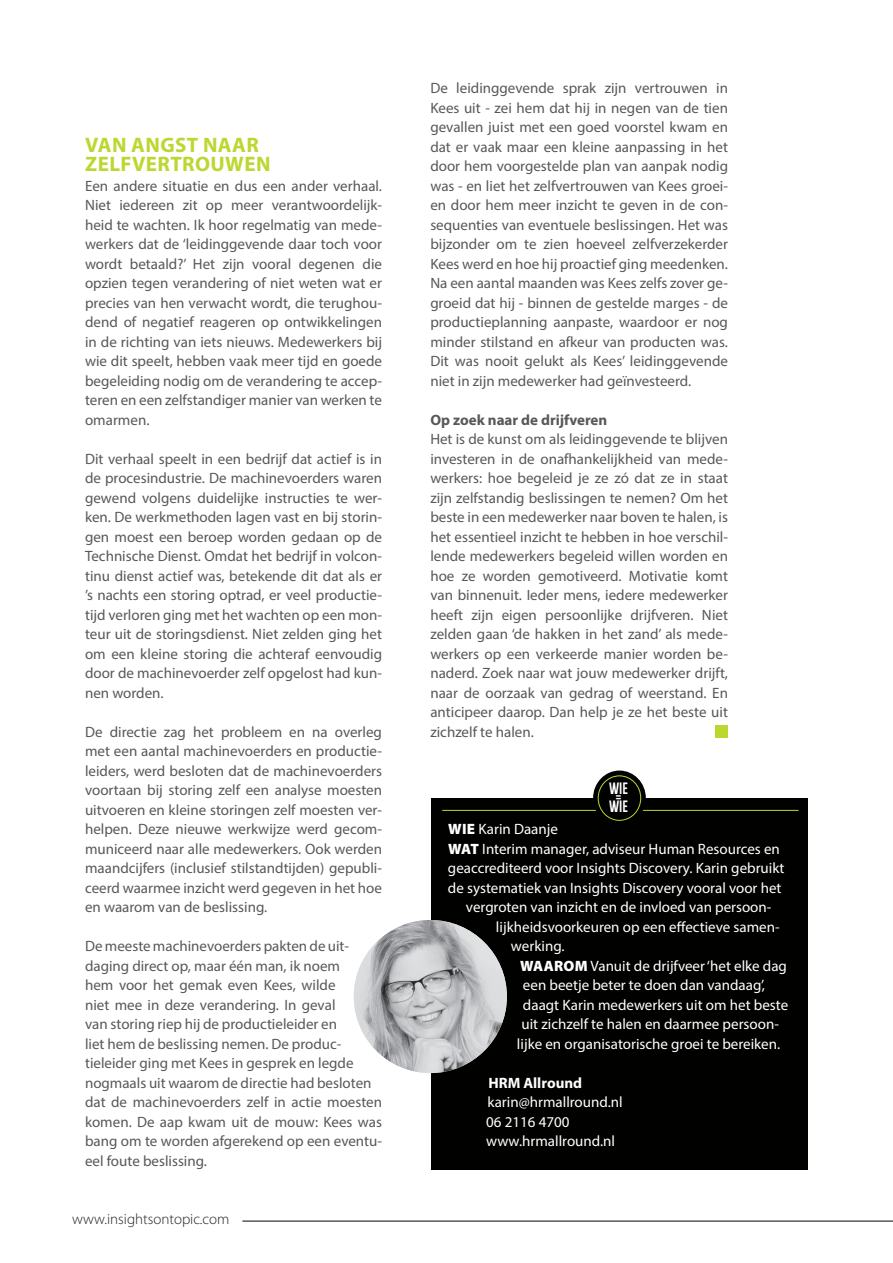
<style>
.page{position:relative;width:893px;height:1263px;background:#fff}
.page>*{position:absolute;margin:0;border:0;box-sizing:border-box;transform-origin:0 0}
.t1{font:700 21px/19.5px "Myriad Pro";letter-spacing:.02em;color:#bed630}
.t2{font:15px/19.5px "Myriad Pro";color:#57585a;text-align:justify}
.t3{font:15px/19.5px "Myriad Pro";color:#fff}
.t4{font:300 15px "Myriad Pro";color:#231f20}
.t5{font:700 15px "Myriad Pro";color:#57585a}
.t6{font:700 15px "Myriad Pro";color:#fff}
.t7{font:12px/9px "Gobold";color:#fff;text-align:center}
.s1{font-weight:900}
</style>
<div class="page">
<hr style="left:242px;top:1220px;width:651px;height:1px;background:#231f20">
<div style="left:431px;top:798px;width:377px;height:371px;background:#010100"></div>
<img style="left:354px;top:920px;width:153px;height:153px;border-radius:77px">
<hr style="left:442px;top:810px;width:357px;height:1px;background:#bed630">
<div style="left:593px;top:770px;width:53px;height:56px;background:#010100;border-radius:50%"></div>
<div style="left:598px;top:775px;width:43px;height:46px;border:1px solid #bed630;border-radius:50%"></div>
<div style="left:715px;top:725px;width:13px;height:13px;background:#bed630"></div>
<h1 class="t1" style="left:85px;top:134px;width:187px">VAN ANGST NAAR<br>ZELFVERTROUWEN</h1>
<p class="t2" style="left:85px;top:175px;width:299px">Een andere situatie en dus een ander verhaal.<br>Niet iedereen zit op meer verantwoordelijk&shy;heid te wachten. Ik hoor regelmatig van mede&shy;werkers dat de ‘leidinggevende daar toch voor wordt betaald?’ Het zijn vooral degenen die opzien tegen verandering of niet weten wat er precies van hen verwacht wordt, die terughou&shy;dend of negatief reageren op ontwikkelingen in de richting van iets nieuws. Medewerkers bij wie dit speelt, hebben vaak meer tijd en goede begeleiding nodig om de verandering te accep&shy;teren en een zelfstandiger manier van werken te omarmen.</p>
<p class="t2" style="left:85px;top:448px;width:299px">Dit verhaal speelt in een bedrijf dat actief is in de procesindustrie. De machinevoerders waren gewend volgens duidelijke instructies te wer&shy;ken. De werkmethoden lagen vast en bij storin&shy;gen moest een beroep worden gedaan op de Technische Dienst. Omdat het bedrijf in volcon&shy;tinu dienst actief was, betekende dit dat als er ’s nachts een storing optrad, er veel productie&shy;tijd verloren ging met het wachten op een mon&shy;teur uit de storingsdienst. Niet zelden ging het om een kleine storing die achteraf eenvoudig door de machinevoerder zelf opgelost had kun&shy;nen worden.</p>
<p class="t2" style="left:85px;top:721px;width:299px">De directie zag het probleem en na overleg met een aantal machinevoerders en productie&shy;leiders, werd besloten dat de machinevoerders voortaan bij storing zelf een analyse moesten uitvoeren en kleine storingen zelf moesten ver&shy;helpen. Deze nieuwe werkwijze werd gecom&shy;municeerd naar alle medewerkers. Ook werden maandcijfers (inclusief stilstandtijden) gepubli&shy;ceerd waarmee inzicht werd gegeven in het hoe en waarom van de beslissing.</p>
<p class="t2" style="left:85px;top:936px;width:299px;text-align:left">De meeste machinevoerders pakten de uit&shy;daging direct op, maar één man, ik noem<br>hem voor het gemak even Kees, wilde<br>niet mee in deze verandering. In geval<br>van storing riep hij de productieleider en<br>liet hem de beslissing nemen. De produc&shy;tieleider ging met Kees in gesprek en legde nogmaals uit waarom de directie had besloten dat de machinevoerders zelf in actie moesten komen. De aap kwam uit de mouw: Kees was bang om te worden afgerekend op een eventu&shy;eel foute beslissing.</p>
<p class="t4" style="left:72px;top:1210px;width:159px">www.insightsontopic.com</p>
<p class="t2" style="left:430px;top:78px;width:299px">De leidinggevende sprak zijn vertrouwen in Kees uit - zei hem dat hij in negen van de tien gevallen juist met een goed voorstel kwam en dat er vaak maar een kleine aanpassing in het door hem voorgestelde plan van aanpak nodig was - en liet het zelfvertrouwen van Kees groei&shy;en door hem meer inzicht te geven in de con&shy;sequenties van eventuele beslissingen. Het was bijzonder om te zien hoeveel zelfverzekerder Kees werd en hoe hij proactief ging meedenken.<br>Na een aantal maanden was Kees zelfs zover ge&shy;groeid dat hij - binnen de gestelde marges - de productieplanning aanpaste, waardoor er nog minder stilstand en afkeur van producten was.<br>Dit was nooit gelukt als Kees’ leidinggevende niet in zijn medewerker had geïnvesteerd.</p>
<p class="t5" style="left:430px;top:410px;width:178px">Op zoek naar de drijfveren</p>
<p class="t2" style="left:430px;top:429px;width:299px">Het is de kunst om als leidinggevende te blijven investeren in de onafhankelijkheid van mede&shy;werkers: hoe begeleid je ze zó dat ze in staat zijn zelfstandig beslissingen te nemen? Om het beste in een medewerker naar boven te halen, is het essentieel inzicht te hebben in hoe verschil&shy;lende medewerkers begeleid willen worden en hoe ze worden gemotiveerd. Motivatie komt van binnenuit. Ieder mens, iedere medewerker heeft zijn eigen persoonlijke drijfveren. Niet zelden gaan ‘de hakken in het zand’ als mede&shy;werkers op een verkeerde manier worden be&shy;naderd. Zoek naar wat jouw medewerker drijft, naar de oorzaak van gedrag of weerstand. En anticipeer daarop. Dan help je ze het beste uit zichzelf te halen.</p>
<p class="t7" style="left:609px;top:784px;width:20px">WIE =<br>WIE</p>
<p class="t3" style="left:448px;top:819px;width:111px"><span class="s1">WIE</span> Karin Daanje</p>
<p class="t3" style="left:448px;top:838px;width:333px"><span class="s1">WAT</span> Interim manager, adviseur Human Resources en</p>
<p class="t3" style="left:448px;top:858px;width:338px">geaccrediteerd voor Insights Discovery. Karin gebruikt</p>
<p class="t3" style="left:448px;top:877px;width:335px">de systematiek van Insights Discovery vooral voor het</p>
<p class="t3" style="left:466px;top:897px;width:307px">vergroten van inzicht en de invloed van persoon-</p>
<p class="t3" style="left:496px;top:916px;width:285px">lijkheidsvoorkeuren op een effectieve samen-</p>
<p class="t3" style="left:511px;top:936px;width:55px">werking.</p>
<p class="t3" style="left:520px;top:955px;width:268px"><span class="s1">WAAROM</span> Vanuit de drijfveer ‘het elke dag</p>
<p class="t3" style="left:523px;top:975px;width:243px">een beetje beter te doen dan vandaag’,</p>
<p class="t3" style="left:523px;top:994px;width:267px">daagt Karin medewerkers uit om het beste</p>
<p class="t3" style="left:521px;top:1014px;width:259px">uit zichzelf te halen en daarmee persoon-</p>
<p class="t3" style="left:517px;top:1033px;width:265px">lijke en organisatorische groei te bereiken.</p>
<p class="t6" style="left:488px;top:1073px;width:95px">HRM Allround</p>
<p class="t3" style="left:486px;top:1092px;width:138px">karin@hrmallround.nl<br>06 2116 4700 www.hrmallround.nl</p>
</div>
